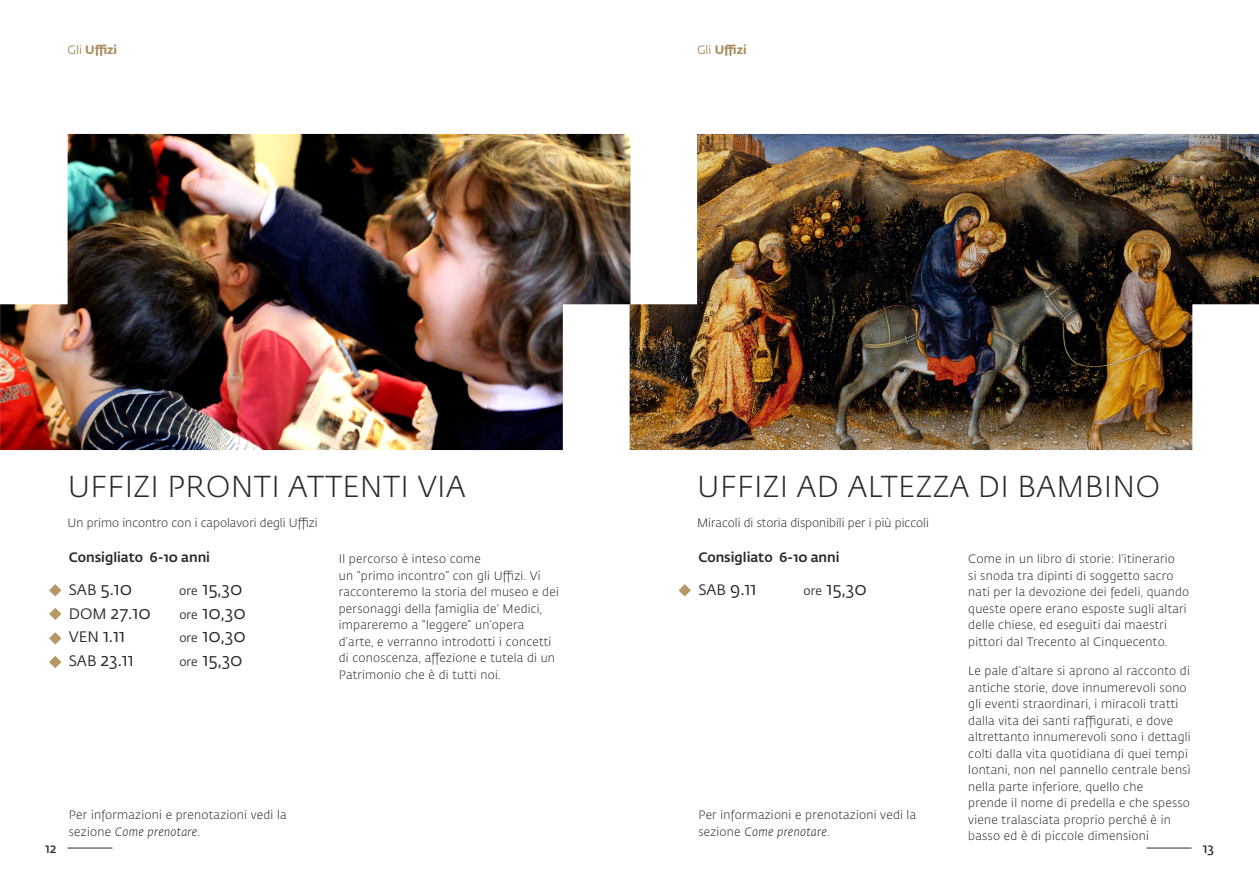
<style>
.page{position:relative;width:1259px;height:893px;background:#fff}
.page>*{position:absolute;margin:0;border:0;box-sizing:border-box;transform-origin:0 0}
.t1{font:300 30px "Fedra Sans Pro";letter-spacing:.01em;color:#2d292a}
.t2{font:18px "Fedra Sans Pro";color:#2d292a}
.t3{font:500 13.5px "Fedra Sans Pro";color:#2d292a}
.t4{font:600 13.5px "Fedra Sans Pro";color:#2d292a}
.t5{font:300 12px/16.5px "Fedra Sans Pro";letter-spacing:.02em;color:#2d292a}
.t6{font:300 12px "Fedra Sans Pro";color:#2d292a}
.t7{font:700 12px "Fedra Sans Pro";color:#a98e61}
.s1{font-weight:400}
.s2{font-size:15px}
.s3{font-size:12px}
.s4{font-style:italic}
</style>
<div class="page">
<hr style="left:67px;top:848px;width:45px;height:1px;background:#2d292a">
<hr style="left:1146px;top:848px;width:45px;height:1px;background:#2d292a">
<img style="left:0;top:134px;width:1259px;height:316px">
<svg style="left:49px;top:584px;width:12px;height:12px"></svg>
<svg style="left:49px;top:608px;width:12px;height:12px"></svg>
<svg style="left:49px;top:632px;width:12px;height:13px"></svg>
<svg style="left:49px;top:656px;width:12px;height:12px"></svg>
<svg style="left:678px;top:584px;width:13px;height:12px"></svg>
<p class="t7" style="left:68px;top:40px;width:51px"><span class="s1">Gli</span> Uffizi</p>
<p class="t7" style="left:697px;top:40px;width:51px"><span class="s1">Gli</span> Uffizi</p>
<p class="t1" style="left:68px;top:467px;width:399px">UFFIZI PRONTI ATTENTI VIA</p>
<p class="t6" style="left:68px;top:514px;width:251px">Un primo incontro con i capolavori degli Uffizi</p>
<p class="t5" style="left:339px;top:551px;width:221px">Il percorso è inteso come<br>un “primo incontro” con gli Uffizi. Vi racconteremo la storia del museo e dei personaggi della famiglia de’ Medici, impareremo a “leggere” un’opera d’arte, e verranno introdotti i concetti di conoscenza, affezione e tutela di un Patrimonio che è di tutti noi.</p>
<p class="t3" style="left:69px;top:547px;width:143px">Consigliato 6-10 anni</p>
<p class="t2" style="left:69px;top:576px;width:65px"><span class="s2">SAB</span> 5.10</p>
<p class="t2" style="left:179px;top:576px;width:65px"><span class="s3">ore</span> 15,30</p>
<p class="t2" style="left:69px;top:600px;width:83px"><span class="s2">DOM</span> 27.10</p>
<p class="t2" style="left:179px;top:600px;width:68px"><span class="s3">ore</span> 10,30</p>
<p class="t2" style="left:69px;top:623px;width:58px"><span class="s2">VEN</span> 1.11</p>
<p class="t2" style="left:179px;top:623px;width:68px"><span class="s3">ore</span> 10,30</p>
<p class="t2" style="left:69px;top:647px;width:67px"><span class="s2">SAB</span> 23.11</p>
<p class="t2" style="left:179px;top:647px;width:65px"><span class="s3">ore</span> 15,30</p>
<p class="t5" style="left:69px;top:807px;width:219px">Per informazioni e prenotazioni vedi la sezione <span class="s4">Come prenotare</span>.</p>
<p class="t1" style="left:697px;top:467px;width:465px">UFFIZI AD ALTEZZA DI BAMBINO</p>
<p class="t6" style="left:697px;top:514px;width:233px">Miracoli di storia disponibili per i più piccoli</p>
<p class="t5" style="left:968px;top:551px;width:222px">Come in un libro di storie: l’itinerario<br>si snoda tra dipinti di soggetto sacro nati per la devozione dei fedeli, quando queste opere erano esposte sugli altari delle chiese, ed eseguiti dai maestri pittori dal Trecento al Cinquecento.</p>
<p class="t5" style="left:968px;top:662px;width:224px">Le pale d’altare si aprono al racconto di antiche storie, dove innumerevoli sono gli eventi straordinari, i miracoli tratti dalla vita dei santi raffigurati, e dove altrettanto innumerevoli sono i dettagli colti dalla vita quotidiana di quei tempi lontani, non nel pannello centrale bensì nella parte inferiore, quello che<br>prende il nome di predella e che spesso viene tralasciata proprio perché è in basso ed è di piccole dimensioni</p>
<p class="t3" style="left:698px;top:547px;width:143px">Consigliato 6-10 anni</p>
<p class="t2" style="left:698px;top:576px;width:60px"><span class="s2">SAB</span> 9.11</p>
<p class="t2" style="left:803px;top:576px;width:65px"><span class="s3">ore</span> 15,30</p>
<p class="t5" style="left:698px;top:807px;width:219px">Per informazioni e prenotazioni vedi la sezione <span class="s4">Come prenotare</span>.</p>
<p class="t4" style="left:45px;top:838px;width:13px">12</p>
<p class="t4" style="left:1202px;top:838px;width:13px">13</p>
</div>
